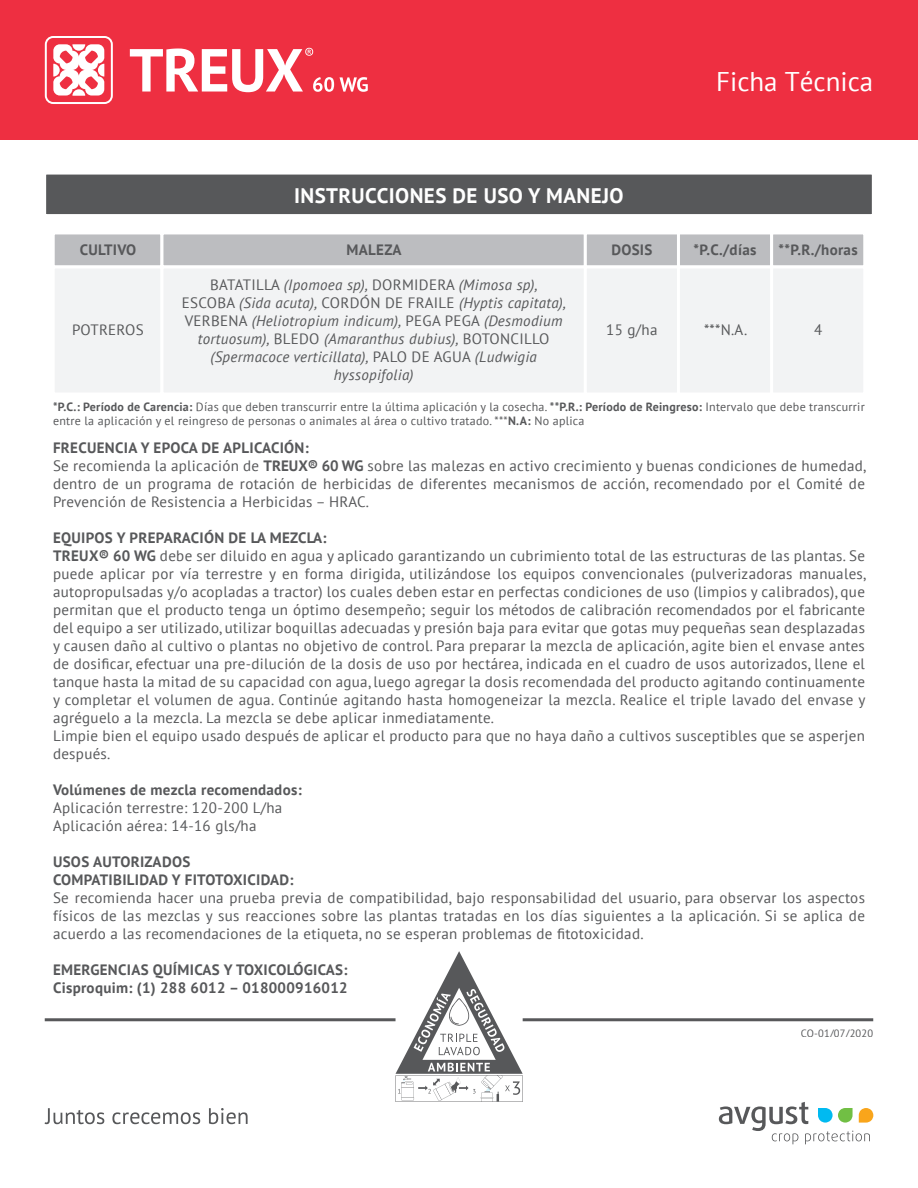
<style>
.page{position:relative;width:918px;height:1188px;background:#fff}
.page>*{position:absolute;margin:0;border:0;box-sizing:border-box;transform-origin:0 0}
.t1{font:27px "PT Sans";color:#fff}
.t2{font:700 21px "PT Sans";letter-spacing:.02em;color:#fff}
.t3{font:15px/18px "PT Sans";letter-spacing:.02em;color:#57585a}
.t4{font:italic 15px/18px "PT Sans";letter-spacing:.02em;color:#57585a;text-align:center}
.t5{font:700 15px/18px "PT Sans";letter-spacing:.02em;color:#57585a}
.t6{font:12px/13.5px "PT Sans";letter-spacing:.02em;color:#57585a}
.t7{font:10.5px "PT Sans";letter-spacing:.02em;color:#57585a}
.s1{font-style:normal}
.s2{font-weight:700}
</style>
<div class="page">
<div style="left:52px;top:231px;width:111px;height:37px;background:#bcbdc0;border:3px solid #fff"></div>
<div style="left:160px;top:231px;width:427px;height:37px;background:#bcbdc0;border:3px solid #fff"></div>
<div style="left:584px;top:231px;width:96px;height:37px;background:#bcbdc0;border:3px solid #fff"></div>
<div style="left:677px;top:231px;width:96px;height:37px;background:#bcbdc0;border:3px solid #fff"></div>
<div style="left:770px;top:231px;width:96px;height:37px;background:#bcbdc0;border:3px solid #fff"></div>
<div style="left:52px;top:265px;width:111px;height:131px;background:#f2f3f4;border:3px solid #fff"></div>
<div style="left:160px;top:265px;width:427px;height:131px;background:#f2f3f4;border:3px solid #fff"></div>
<div style="left:584px;top:265px;width:96px;height:131px;background:#f2f3f4;border:3px solid #fff"></div>
<div style="left:677px;top:265px;width:96px;height:131px;background:#f2f3f4;border:3px solid #fff"></div>
<div style="left:770px;top:265px;width:96px;height:131px;background:#f2f3f4;border:3px solid #fff"></div>
<div style="left:0;top:0;width:918px;height:139px;background:#ee2f41"></div>
<div style="left:46px;top:174px;width:826px;height:41px;background:#57585a"></div>
<svg style="left:719px;top:1102px;width:154px;height:42px"></svg>
<svg style="left:45px;top:1108px;width:59px;height:16px"></svg>
<svg style="left:112px;top:1112px;width:88px;height:12px"></svg>
<svg style="left:209px;top:1108px;width:39px;height:16px"></svg>
<svg style="left:45px;top:36px;width:68px;height:68px"></svg>
<svg style="left:340px;top:77px;width:28px;height:15px"></svg>
<svg style="left:130px;top:48px;width:204px;height:44px"></svg>
<svg style="left:395px;top:951px;width:128px;height:151px"></svg>
<hr style="left:45px;top:1018px;width:351px;height:3px;background:#57585a">
<hr style="left:523px;top:1018px;width:350px;height:3px;background:#57585a">
<h2 class="t2" style="left:294px;top:181px;width:331px">INSTRUCCIONES DE USO Y MANEJO</h2>
<h1 class="t1" style="left:716px;top:64px;width:159px">Ficha Técnica</h1>
<p class="t5" style="left:80px;top:241px;width:58px">CULTIVO</p>
<p class="t5" style="left:347px;top:241px;width:56px">MALEZA</p>
<p class="t5" style="left:611px;top:241px;width:43px">DOSIS</p>
<p class="t5" style="left:694px;top:241px;width:64px">*P.C./días</p>
<p class="t5" style="left:779px;top:241px;width:81px">**P.R./horas</p>
<p class="t4" style="left:182px;top:275px;width:386px"><span class="s1">BATATILLA</span> (Ipomoea sp), <span class="s1">DORMIDERA</span> (Mimosa sp), <span class="s1">ESCOBA</span> (Sida acuta), <span class="s1">CORDÓN DE FRAILE</span> (Hyptis capitata), <span class="s1">VERBENA</span> (Heliotropium indicum), <span class="s1">PEGA PEGA</span> (Desmodium tortuosum), <span class="s1">BLEDO</span> (Amaranthus dubius), <span class="s1">BOTONCILLO </span>(Spermacoce verticillata), <span class="s1">PALO DE AGUA</span> (Ludwigia hyssopifolia)</p>
<p class="t3" style="left:72px;top:320px;width:73px">POTREROS</p>
<p class="t3" style="left:606px;top:320px;width:53px">15 g/ha</p>
<p class="t3" style="left:704px;top:320px;width:45px">***N.A.</p>
<p class="t3" style="left:814px;top:320px;width:10px">4</p>
<p class="t6" style="left:53px;top:400px;width:813px"><span class="s2">*P.C.: Período de Carencia:</span> Días que deben transcurrir entre la última aplicación y la cosecha. <span class="s2">**P.R.: Período de Reingreso:</span> Intervalo que debe transcurrir entre la aplicación y el reingreso de personas o animales al área o cultivo tratado. ***<span class="s2">N.A:</span> No aplica</p>
<p class="t3" style="left:53px;top:438px;width:815px"><span class="s2">FRECUENCIA Y EPOCA DE APLICACIÓN:<br></span>Se recomienda la aplicación de <span class="s2">TREUX® 60 WG</span> sobre las malezas en activo crecimiento y buenas condiciones de humedad, dentro de un programa de rotación de herbicidas de diferentes mecanismos de acción, recomendado por el Comité de Prevención de Resistencia a Herbicidas – HRAC.</p>
<p class="t3" style="left:53px;top:528px;width:815px"><span class="s2">EQUIPOS Y PREPARACIÓN DE LA MEZCLA:<br>TREUX® 60 WG</span> debe ser diluido en agua y aplicado garantizando un cubrimiento total de las estructuras de las plantas. Se puede aplicar por vía terrestre y en forma dirigida, utilizándose los equipos convencionales (pulverizadoras manuales, autopropulsadas y/o acopladas a tractor) los cuales deben estar en perfectas condiciones de uso (limpios y calibrados), que permitan que el producto tenga un óptimo desempeño; seguir los métodos de calibración recomendados por el fabricante del equipo a ser utilizado, utilizar boquillas adecuadas y presión baja para evitar que gotas muy pequeñas sean desplazadas y causen daño al cultivo o plantas no objetivo de control. Para preparar la mezcla de aplicación, agite bien el envase antes de dosificar, efectuar una pre-dilución de la dosis de uso por hectárea, indicada en el cuadro de usos autorizados, llene el tanque hasta la mitad de su capacidad con agua, luego agregar la dosis recomendada del producto agitando continuamente y completar el volumen de agua. Continúe agitando hasta homogeneizar la mezcla. Realice el triple lavado del envase y agréguelo a la mezcla. La mezcla se debe aplicar inmediatamente.<br>Limpie bien el equipo usado después de aplicar el producto para que no haya daño a cultivos susceptibles que se asperjen después.</p>
<p class="t5" style="left:53px;top:780px;width:250px">Volúmenes de mezcla recomendados:</p>
<p class="t3" style="left:53px;top:798px;width:231px">Aplicación terrestre: 120-200 L/ha<br>Aplicación aérea: 14-16 gls/ha</p>
<p class="t5" style="left:53px;top:852px;width:242px">USOS AUTORIZADOS<br>COMPATIBILIDAD Y FITOTOXICIDAD:</p>
<p class="t3" style="left:53px;top:888px;width:813px;text-align:justify">Se recomienda hacer una prueba previa de compatibilidad, bajo responsabilidad del usuario, para observar los aspectos físicos de las mezclas y sus reacciones sobre las plantas tratadas en los días siguientes a la aplicación. Si se aplica de acuerdo a las recomendaciones de la etiqueta, no se esperan problemas de fitotoxicidad.</p>
<p class="t5" style="left:53px;top:960px;width:296px">EMERGENCIAS QUÍMICAS Y TOXICOLÓGICAS:<br>Cisproquim: (1) 288 6012 – 018000916012</p>
<p class="t7" style="left:801px;top:1026px;width:74px">CO-01/07/2020</p>
</div>
